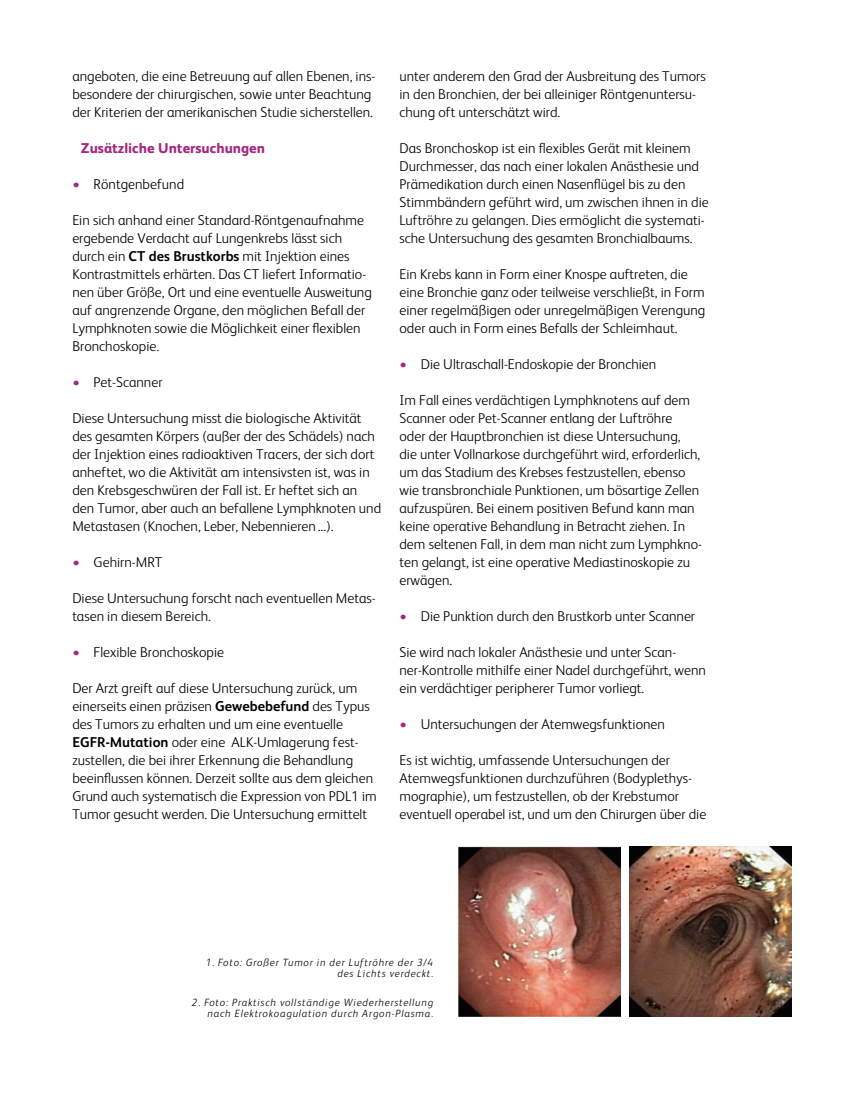
<style>
.page{position:relative;width:851px;height:1106px;background:#fff}
.page>*{position:absolute;margin:0;border:0;box-sizing:border-box;transform-origin:0 0}
.t1{font:300 14.25px/18px "FS Albert";color:#000}
.t2{font:800 14.25px "FS Albert";color:#a3297f}
.t3{font:italic 300 10.5px/10.5px "FS Albert";letter-spacing:.075em;color:#000;text-align:right}
.s1{font-weight:700;font-size:15px;color:#a3297f}
.s2{font-weight:700}
</style>
<div class="page">
<img style="left:458px;top:846px;width:162px;height:170px">
<img style="left:629px;top:846px;width:162px;height:170px">
<p class="t1" style="left:72px;top:66px;width:304px">angeboten, die eine Betreuung auf allen Ebenen, ins&shy;besondere der chirurgischen, sowie unter Beachtung der Kriterien der amerikanischen Studie sicherstellen.</p>
<p class="t2" style="left:81px;top:138px;width:186px">Zusätzliche Untersuchungen</p>
<p class="t1" style="left:72px;top:174px;width:113px"><span class="s1">•</span> Röntgenbefund</p>
<p class="t1" style="left:72px;top:210px;width:301px">Ein sich anhand einer Standard-Röntgenaufnahme ergebende Verdacht auf Lungenkrebs lässt sich durch ein <span class="s2">CT des Brustkorbs</span> mit Injektion eines Kontrastmittels erhärten. Das CT liefert Informatio&shy;nen über Größe, Ort und eine eventuelle Ausweitung auf angrenzende Organe, den möglichen Befall der Lymphknoten sowie die Möglichkeit einer flexiblen Bronchoskopie.</p>
<p class="t1" style="left:72px;top:372px;width:92px"><span class="s1">•</span> Pet-Scanner</p>
<p class="t1" style="left:72px;top:408px;width:310px">Diese Untersuchung misst die biologische Aktivität des gesamten Körpers (außer der des Schädels) nach der Injektion eines radioaktiven Tracers, der sich dort anheftet, wo die Aktivität am intensivsten ist, was in den Krebsgeschwüren der Fall ist. Er heftet sich an den Tumor, aber auch an befallene Lymphknoten und Metastasen (Knochen, Leber, Nebennieren...).</p>
<p class="t1" style="left:72px;top:552px;width:92px"><span class="s1">•</span> Gehirn-MRT</p>
<p class="t1" style="left:72px;top:588px;width:305px">Diese Untersuchung forscht nach eventuellen Metas&shy;tasen in diesem Bereich.</p>
<p class="t1" style="left:72px;top:642px;width:153px"><span class="s1">•</span> Flexible Bronchoskopie</p>
<p class="t1" style="left:72px;top:678px;width:306px">Der Arzt greift auf diese Untersuchung zurück, um einerseits einen präzisen <span class="s2">Gewebebefund</span> des Typus des Tumors zu erhalten und um eine eventuelle <span class="s2">EGFR-Mutation</span> oder eine ALK-Umlagerung fest&shy;zustellen, die bei ihrer Erkennung die Behandlung beeinflussen können. Derzeit sollte aus dem gleichen Grund auch systematisch die Expression von PDL1 im Tumor gesucht werden. Die Untersuchung ermittelt</p>
<p class="t1" style="left:399px;top:66px;width:308px">unter anderem den Grad der Ausbreitung des Tumors in den Bronchien, der bei alleiniger Röntgenuntersu&shy;chung oft unterschätzt wird.</p>
<p class="t1" style="left:399px;top:138px;width:311px">Das Bronchoskop ist ein flexibles Gerät mit kleinem Durchmesser, das nach einer lokalen Anästhesie und Prämedikation durch einen Nasenflügel bis zu den Stimmbändern geführt wird, um zwischen ihnen in die Luftröhre zu gelangen. Dies ermöglicht die systemati&shy;sche Untersuchung des gesamten Bronchialbaums.</p>
<p class="t1" style="left:399px;top:264px;width:307px">Ein Krebs kann in Form einer Knospe auftreten, die eine Bronchie ganz oder teilweise verschließt, in Form einer regelmäßigen oder unregelmäßigen Verengung oder auch in Form eines Befalls der Schleimhaut.</p>
<p class="t1" style="left:399px;top:354px;width:258px"><span class="s1">•</span> Die Ultraschall-Endoskopie der Bronchien</p>
<p class="t1" style="left:399px;top:390px;width:304px">Im Fall eines verdächtigen Lymphknotens auf dem Scanner oder Pet-Scanner entlang der Luftröhre oder der Hauptbronchien ist diese Untersuchung,<br>die unter Vollnarkose durchgeführt wird, erforderlich, um das Stadium des Krebses festzustellen, ebenso wie transbronchiale Punktionen, um bösartige Zellen aufzuspüren. Bei einem positiven Befund kann man keine operative Behandlung in Betracht ziehen. In dem seltenen Fall, in dem man nicht zum Lymphkno&shy;ten gelangt, ist eine operative Mediastinoskopie zu erwägen.</p>
<p class="t1" style="left:399px;top:606px;width:297px"><span class="s1">•</span> Die Punktion durch den Brustkorb unter Scanner</p>
<p class="t1" style="left:399px;top:642px;width:308px">Sie wird nach lokaler Anästhesie und unter Scan&shy;ner-Kontrolle mithilfe einer Nadel durchgeführt, wenn ein verdächtiger peripherer Tumor vorliegt.</p>
<p class="t1" style="left:399px;top:714px;width:267px"><span class="s1">•</span> Untersuchungen der Atemwegsfunktionen</p>
<p class="t1" style="left:399px;top:750px;width:308px">Es ist wichtig, umfassende Untersuchungen der Atemwegsfunktionen durchzuführen (Bodyplethys&shy;mographie), um festzustellen, ob der Krebstumor eventuell operabel ist, und um den Chirurgen über die</p>
<p class="t3" style="left:206px;top:956px;width:229px">1. Foto: Großer Tumor in der Luftröhre der 3/4 des Lichts verdeckt.</p>
<p class="t3" style="left:192px;top:996px;width:243px">2. Foto: Praktisch vollständige Wiederherstellung nach Elektrokoagulation durch Argon-Plasma.</p>
</div>
